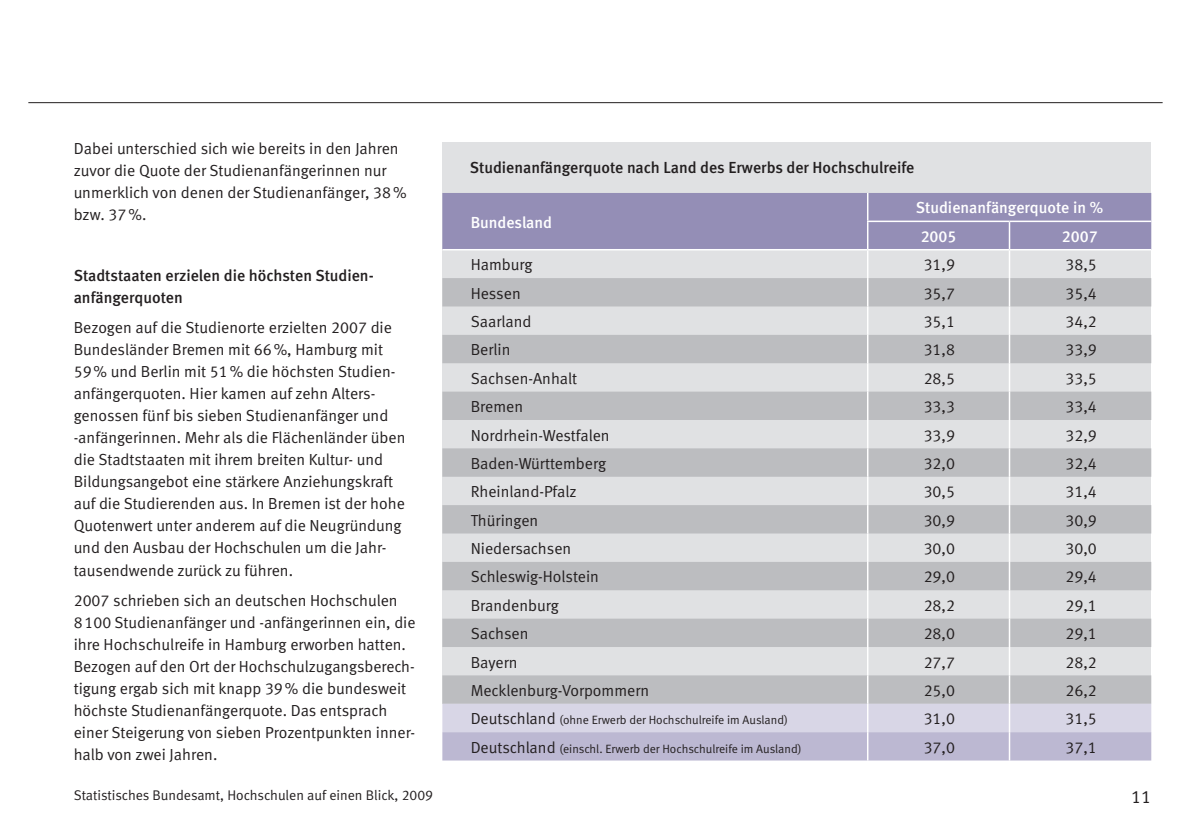
<style>
.page{position:relative;width:1191px;height:840px;background:#fff}
.page>*{position:absolute;margin:0;border:0;box-sizing:border-box;transform-origin:0 0}
.t1{font:18px "Meta Normal LF";color:#231f20}
.Body{font:16px/22px "Meta Normal LF";color:#231f20}
.Head_2{font:16px/22px "Meta Medium LF";color:#231f20}
.Head_2-2{font:16px "Meta Medium LF";color:#fff}
.t2{font:14px "Meta Normal LF";color:#231f20}
.Body-2{font:12px "Meta Normal LF";color:#231f20}
.s1{font-size:16px}
</style>
<div class="page">
<hr style="left:28px;top:102px;width:1134px;height:1px;background:#231f20">
<div style="left:442px;top:142px;width:709px;height:561px;background:#e0e1e3"></div>
<svg style="left:442px;top:193px;width:709px;height:567px"></svg>
<hr style="left:1008px;top:222px;width:2px;height:27px;background:#fff">
<hr style="left:1008px;top:250px;width:2px;height:28px;background:#fff">
<hr style="left:1008px;top:278px;width:2px;height:28px;background:#fff">
<hr style="left:1008px;top:306px;width:2px;height:28px;background:#fff">
<hr style="left:1008px;top:334px;width:2px;height:29px;background:#fff">
<hr style="left:1008px;top:363px;width:2px;height:28px;background:#fff">
<hr style="left:1008px;top:391px;width:2px;height:29px;background:#fff">
<hr style="left:1008px;top:420px;width:2px;height:28px;background:#fff">
<hr style="left:1008px;top:448px;width:2px;height:28px;background:#fff">
<hr style="left:1008px;top:476px;width:2px;height:29px;background:#fff">
<hr style="left:1008px;top:505px;width:2px;height:28px;background:#fff">
<hr style="left:1008px;top:533px;width:2px;height:28px;background:#fff">
<hr style="left:1008px;top:561px;width:2px;height:29px;background:#fff">
<hr style="left:1008px;top:590px;width:2px;height:28px;background:#fff">
<hr style="left:1008px;top:618px;width:2px;height:28px;background:#fff">
<hr style="left:1008px;top:646px;width:2px;height:29px;background:#fff">
<hr style="left:1008px;top:675px;width:2px;height:28px;background:#fff">
<hr style="left:1008px;top:703px;width:2px;height:28px;background:#fff">
<hr style="left:1008px;top:731px;width:2px;height:29px;background:#fff">
<p class="Body" style="left:74px;top:137px;width:334px">Dabei unterschied sich wie bereits in den Jahren zuvor die Quote der Studienanfängerinnen nur unmerklich von denen der Studienanfänger, 38% bzw. 37%.</p>
<p class="Head_2" style="left:74px;top:264px;width:300px">Stadtstaaten erzielen die höchsten Studien&shy;anfängerquoten</p>
<p class="Body" style="left:74px;top:316px;width:333px">Bezogen auf die Studienorte erzielten 2007 die Bundesländer Bremen mit 66%, Hamburg mit 59% und Berlin mit 51% die höchsten Studien&shy;anfängerquoten. Hier kamen auf zehn Alters&shy;genossen fünf bis sieben Studienanfänger und -anfängerinnen. Mehr als die Flächenländer üben die Stadtstaaten mit ihrem breiten Kultur- und Bildungsangebot eine stärkere Anziehungskraft auf die Studierenden aus. In Bremen ist der hohe Quotenwert unter anderem auf die Neugründung und den Ausbau der Hochschulen um die Jahr&shy;tausendwende zurück zu führen.</p>
<p class="Body" style="left:74px;top:589px;width:343px">2007 schrieben sich an deutschen Hochschulen 8100 Studienanfänger und -anfängerinnen ein, die ihre Hochschulreife in Hamburg erworben hatten.<br>Bezogen auf den Ort der Hochschulzugangsberech&shy;tigung ergab sich mit knapp 39% die bundesweit höchste Studienanfängerquote. Das entsprach einer Steigerung von sieben Prozentpunkten inner&shy;halb von zwei Jahren.</p>
<p class="Head_2" style="left:470px;top:156px;width:446px">Studienanfängerquote nach Land des Erwerbs der Hochschulreife</p>
<p class="Head_2-2" style="left:471px;top:213px;width:83px">Bundesland</p>
<p class="Head_2-2" style="left:916px;top:198px;width:189px">Studienanfängerquote in %</p>
<p class="Head_2-2" style="left:920px;top:227px;width:37px">2005</p>
<p class="Head_2-2" style="left:1062px;top:227px;width:37px">2007</p>
<p class="Body" style="left:471px;top:253px;width:63px">Hamburg</p>
<p class="Body" style="left:923px;top:253px;width:33px">31,9</p>
<p class="Body" style="left:1065px;top:253px;width:33px">38,5</p>
<p class="Body" style="left:471px;top:282px;width:52px">Hessen</p>
<p class="Body" style="left:923px;top:282px;width:33px">35,7</p>
<p class="Body" style="left:1065px;top:282px;width:33px">35,4</p>
<p class="Body" style="left:471px;top:310px;width:62px">Saarland</p>
<p class="Body" style="left:923px;top:310px;width:33px">35,1</p>
<p class="Body" style="left:1065px;top:310px;width:33px">34,2</p>
<p class="Body" style="left:471px;top:338px;width:41px">Berlin</p>
<p class="Body" style="left:923px;top:338px;width:33px">31,8</p>
<p class="Body" style="left:1065px;top:338px;width:33px">33,9</p>
<p class="Body" style="left:471px;top:367px;width:108px">Sachsen-Anhalt</p>
<p class="Body" style="left:923px;top:367px;width:33px">28,5</p>
<p class="Body" style="left:1065px;top:367px;width:33px">33,5</p>
<p class="Body" style="left:471px;top:395px;width:54px">Bremen</p>
<p class="Body" style="left:923px;top:395px;width:33px">33,3</p>
<p class="Body" style="left:1065px;top:395px;width:33px">33,4</p>
<p class="Body" style="left:471px;top:423px;width:140px">Nordrhein-Westfalen</p>
<p class="Body" style="left:923px;top:423px;width:33px">33,9</p>
<p class="Body" style="left:1065px;top:423px;width:33px">32,9</p>
<p class="Body" style="left:471px;top:452px;width:137px">Baden-Württemberg</p>
<p class="Body" style="left:923px;top:452px;width:33px">32,0</p>
<p class="Body" style="left:1065px;top:452px;width:33px">32,4</p>
<p class="Body" style="left:471px;top:480px;width:107px">Rheinland-Pfalz</p>
<p class="Body" style="left:923px;top:480px;width:33px">30,5</p>
<p class="Body" style="left:1065px;top:480px;width:33px">31,4</p>
<p class="Body" style="left:471px;top:508px;width:69px">Thüringen</p>
<p class="Body" style="left:923px;top:508px;width:33px">30,9</p>
<p class="Body" style="left:1065px;top:508px;width:33px">30,9</p>
<p class="Body" style="left:471px;top:537px;width:102px">Niedersachsen</p>
<p class="Body" style="left:923px;top:537px;width:33px">30,0</p>
<p class="Body" style="left:1065px;top:537px;width:33px">30,0</p>
<p class="Body" style="left:471px;top:565px;width:130px">Schleswig-Holstein</p>
<p class="Body" style="left:923px;top:565px;width:33px">29,0</p>
<p class="Body" style="left:1065px;top:565px;width:33px">29,4</p>
<p class="Body" style="left:471px;top:593px;width:90px">Brandenburg</p>
<p class="Body" style="left:923px;top:593px;width:33px">28,2</p>
<p class="Body" style="left:1065px;top:593px;width:33px">29,1</p>
<p class="Body" style="left:471px;top:622px;width:59px">Sachsen</p>
<p class="Body" style="left:923px;top:622px;width:33px">28,0</p>
<p class="Body" style="left:1065px;top:622px;width:33px">29,1</p>
<p class="Body" style="left:471px;top:650px;width:48px">Bayern</p>
<p class="Body" style="left:923px;top:650px;width:33px">27,7</p>
<p class="Body" style="left:1065px;top:650px;width:33px">28,2</p>
<p class="Body" style="left:471px;top:679px;width:180px">Mecklenburg-Vorpommern</p>
<p class="Body" style="left:923px;top:679px;width:33px">25,0</p>
<p class="Body" style="left:1065px;top:679px;width:33px">26,2</p>
<p class="Body-2" style="left:471px;top:712px;width:319px"><span class="s1">Deutschland</span> (ohne Erwerb der Hochschulreife im Ausland)</p>
<p class="Body" style="left:923px;top:707px;width:33px">31,0</p>
<p class="Body" style="left:1065px;top:707px;width:33px">31,5</p>
<p class="Body-2" style="left:471px;top:741px;width:332px"><span class="s1">Deutschland</span> (einschl. Erwerb der Hochschulreife im Ausland)</p>
<p class="Body" style="left:923px;top:735px;width:33px">37,0</p>
<p class="Body" style="left:1065px;top:735px;width:33px">37,1</p>
<p class="t2" style="left:74px;top:786px;width:361px">Statistisches Bundesamt, Hochschulen auf einen Blick, 2009</p>
<p class="t1" style="left:1131px;top:786px;width:22px">11</p>
</div>
